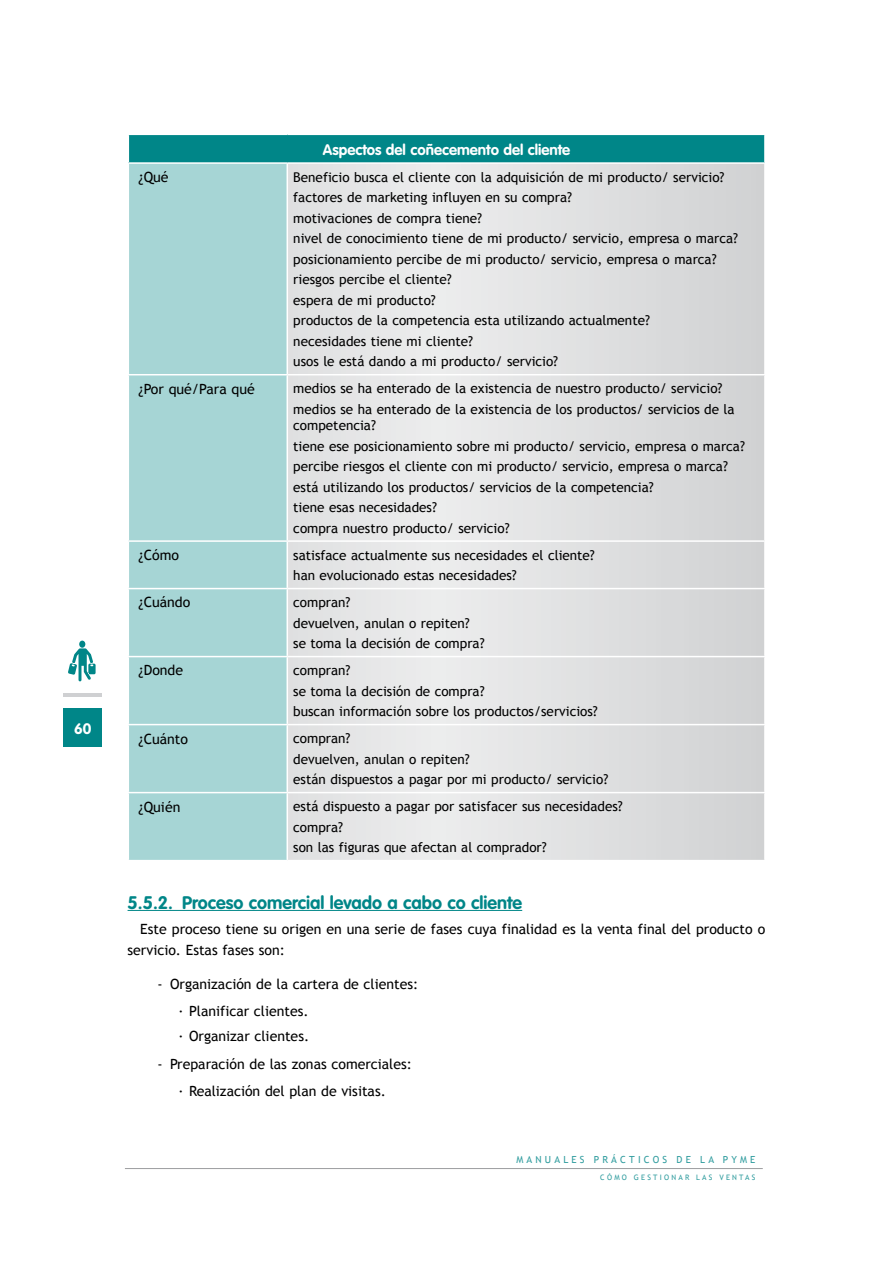
<style>
.page{position:relative;width:893px;height:1263px;background:#fff}
.page>*{position:absolute;margin:0;border:0;box-sizing:border-box;transform-origin:0 0}
.t1{font:700 18px "VAG Rounded";color:#008688}
.t2{font:700 15px "VAG Rounded";color:#fff}
.t3{font:14.1px/27.5px "Trebuchet MS";color:#000}
.t4{font:13.5px/20.5px "Trebuchet MS";color:#000}
.t5{font:9.75px "Trebuchet MS";letter-spacing:.325em;color:#339ea0}
.t6{font:7.5px "Trebuchet MS";letter-spacing:.3em;color:#339ea0}
</style>
<div class="page">
<div style="left:64px;top:709px;width:38px;height:38px;background:#008688"></div>
<hr style="left:64px;top:693px;width:38px;height:4px;background:#cfd0d2">
<hr style="left:125px;top:1168px;width:638px;height:1px;background:#9c9d9f">
<svg style="left:68px;top:641px;width:28px;height:40px"></svg>
<hr style="left:128px;top:910px;width:394px;height:1px;background:#008688">
<div style="left:128px;top:134px;width:637px;height:29px;background:#008688"></div>
<div style="left:129px;top:164px;width:158px;height:696px;background:#a6d5d5"></div>
<svg style="left:288px;top:164px;width:476px;height:696px;background:#e0e1e2"></svg>
<hr style="left:128px;top:134px;width:159px;height:1px;background:#fff">
<svg style="left:128px;top:135px;width:1px;height:27px"></svg>
<hr style="left:287px;top:134px;width:479px;height:1px;background:#fff">
<hr style="left:764px;top:135px;width:2px;height:27px;background:#fff">
<hr style="left:128px;top:162px;width:159px;height:2px;background:#fff">
<hr style="left:287px;top:162px;width:479px;height:2px;background:#fff">
<hr style="left:128px;top:374px;width:159px;height:1px;background:#fff">
<hr style="left:287px;top:374px;width:479px;height:1px;background:#fff">
<hr style="left:128px;top:540px;width:159px;height:2px;background:#fff">
<hr style="left:287px;top:540px;width:479px;height:2px;background:#fff">
<hr style="left:128px;top:588px;width:159px;height:1px;background:#fff">
<hr style="left:287px;top:588px;width:479px;height:1px;background:#fff">
<hr style="left:128px;top:656px;width:159px;height:1px;background:#fff">
<hr style="left:287px;top:656px;width:479px;height:1px;background:#fff">
<hr style="left:128px;top:724px;width:159px;height:1px;background:#fff">
<hr style="left:287px;top:724px;width:479px;height:1px;background:#fff">
<hr style="left:128px;top:792px;width:159px;height:1px;background:#fff">
<hr style="left:287px;top:792px;width:479px;height:1px;background:#fff">
<p class="t2" style="left:74px;top:720px;width:19px">60</p>
<p class="t2" style="left:323px;top:140px;width:249px">Aspectos del coñecemento del cliente</p>
<p class="t3" style="left:139px;top:163px;width:32px">¿Qué</p>
<p class="t4" style="left:293px;top:167px;width:446px">Beneficio busca el cliente con la adquisición de mi producto/ servicio? factores de marketing influyen en su compra?<br>motivaciones de compra tiene?<br>nivel de conocimiento tiene de mi producto/ servicio, empresa o marca? posicionamiento percibe de mi producto/ servicio, empresa o marca? riesgos percibe el cliente?<br>espera de mi producto?<br>productos de la competencia esta utilizando actualmente?<br>necesidades tiene mi cliente?<br>usos le está dando a mi producto/ servicio?</p>
<p class="t3" style="left:139px;top:375px;width:118px">¿Por qué/Para qué</p>
<p class="t4" style="left:293px;top:378px;width:443px">medios se ha enterado de la existencia de nuestro producto/ servicio? medios se ha enterado de la existencia de los productos/ servicios de la</p>
<p class="t4" style="left:293px;top:415px;width:453px">competencia?<br>tiene ese posicionamiento sobre mi producto/ servicio, empresa o marca? percibe riesgos el cliente con mi producto/ servicio, empresa o marca? está utilizando los productos/ servicios de la competencia?<br>tiene esas necesidades?<br>compra nuestro producto/ servicio?</p>
<p class="t3" style="left:139px;top:541px;width:42px">¿Cómo</p>
<p class="t4" style="left:293px;top:545px;width:303px">satisface actualmente sus necesidades el cliente? han evolucionado estas necesidades?</p>
<p class="t3" style="left:139px;top:589px;width:53px">¿Cuándo</p>
<p class="t4" style="left:293px;top:592px;width:193px">compran?<br>devuelven, anulan o repiten? se toma la decisión de compra?</p>
<p class="t3" style="left:139px;top:657px;width:46px">¿Donde</p>
<p class="t4" style="left:293px;top:660px;width:306px">compran?<br>se toma la decisión de compra?<br>buscan información sobre los productos/servicios?</p>
<p class="t3" style="left:139px;top:725px;width:51px">¿Cuánto</p>
<p class="t4" style="left:293px;top:728px;width:317px">compran?<br>devuelven, anulan o repiten?<br>están dispuestos a pagar por mi producto/ servicio?</p>
<p class="t3" style="left:139px;top:793px;width:43px">¿Quién</p>
<p class="t4" style="left:293px;top:796px;width:331px">está dispuesto a pagar por satisfacer sus necesidades? compra?<br>son las figuras que afectan al comprador?</p>
<h1 class="t1" style="left:128px;top:892px;width:396px">5.5.2. Proceso comercial levado a cabo co cliente</h1>
<p class="t3" style="left:128px;top:918px;width:639px;line-height:21px;text-indent:13px">Este proceso tiene su origen en una serie de fases cuya finalidad es la venta final del producto o servicio. Estas fases son:</p>
<p class="t3" style="left:179px;top:970px;width:241px;text-indent:-21px">- Organización de la cartera de clientes: · Planificar clientes.</p>
<p class="t3" style="left:179px;top:1023px;width:132px">· Organizar clientes.</p>
<p class="t3" style="left:157px;top:1050px;width:256px;text-align:center">- Preparación de las zonas comerciales: · Realización del plan de visitas.</p>
<p class="t5" style="left:516px;top:1154px;width:240px">MANUALES PRÁCTICOS DE LA PYME</p>
<p class="t6" style="left:600px;top:1173px;width:157px">CÓMO GESTIONAR LAS VENTAS</p>
</div>
